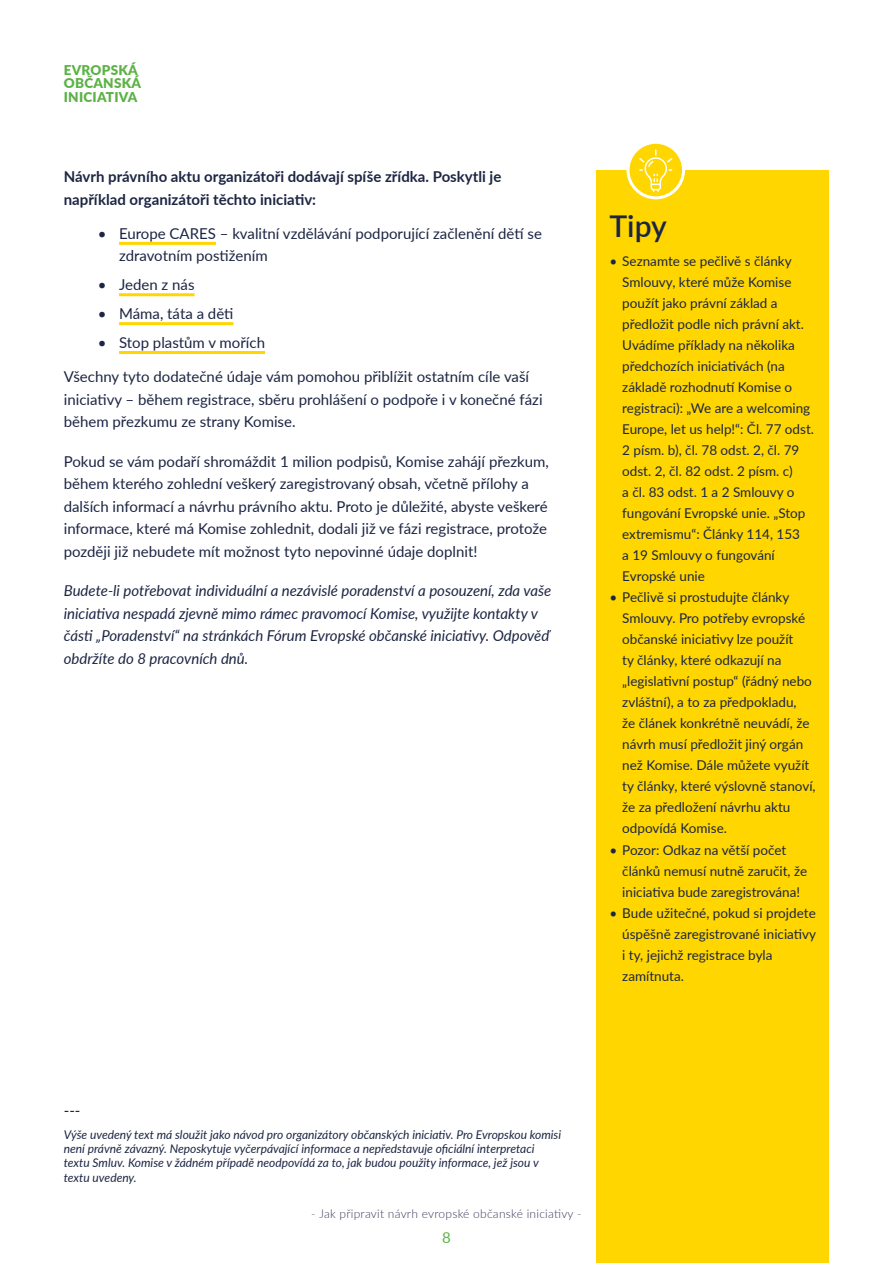
<style>
.page{position:relative;width:893px;height:1263px;background:#fff}
.page>*{position:absolute;margin:0;border:0;box-sizing:border-box;transform-origin:0 0}
.t1{font:600 30px "Lato";color:#1c2543}
.t2{font:15px/22.5px "Lato";color:#1c2543}
.t3{font:italic 15px/22.5px "Lato";color:#1c2543}
.t4{font:700 15px/22.5px "Lato";color:#1c2543}
.t5{font:15px "Lato";color:#5cb246}
.t6{font:13.5px/21px "Lato";color:#1c2543}
.t7{font:900 13.5px/13.5px "Lato";letter-spacing:.02em;color:#5cb246}
.t8{font:italic 12px/14.4px "Lato";color:#1c2543}
.t9{font:300 12px "Lato";letter-spacing:.02em;color:#3c3e5c}
</style>
<div class="page">
<hr style="left:119px;top:242px;width:97px;height:3px;background:#ffd600">
<hr style="left:119px;top:293px;width:76px;height:3px;background:#ffd600">
<hr style="left:119px;top:322px;width:114px;height:3px;background:#ffd600">
<hr style="left:119px;top:351px;width:146px;height:3px;background:#ffd600">
<div style="left:597px;top:170px;width:232px;height:1093px;background:#ffd600"></div>
<svg style="left:628px;top:142px;width:55px;height:56px"></svg>
<div style="left:626px;top:141px;width:59px;height:58px;border:3px solid #fff;border-radius:50%"></div>
<svg style="left:639px;top:149px;width:33px;height:43px"></svg>
<p class="t7" style="left:64px;top:62px;width:79px">EVROPSKÁ<br>OBČANSKÁ<br>INICIATIVA</p>
<p class="t4" style="left:64px;top:165px;width:439px">Návrh právního aktu organizátoři dodávají spíše zřídka. Poskytli je například organizátoři těchto iniciativ:</p>
<p class="t2" style="left:119px;top:222px;width:424px;text-indent:-21px">• Europe CARES – kvalitní vzdělávání podporující začlenění dětí se zdravotním postižením</p>
<p class="t2" style="left:98px;top:273px;width:98px">• Jeden z nás</p>
<p class="t2" style="left:98px;top:302px;width:137px">• Máma, táta a děti</p>
<p class="t2" style="left:98px;top:331px;width:169px">• Stop plastům v mořích</p>
<p class="t2" style="left:64px;top:365px;width:480px">Všechny tyto dodatečné údaje vám pomohou přiblížit ostatním cíle vaší iniciativy – během registrace, sběru prohlášení o podpoře i v konečné fázi během přezkumu ze strany Komise.</p>
<p class="t2" style="left:64px;top:449px;width:487px">Pokud se vám podaří shromáždit 1 milion podpisů, Komise zahájí přezkum, během kterého zohlední veškerý zaregistrovaný obsah, včetně přílohy a dalších informací a návrhu právního aktu. Proto je důležité, abyste veškeré informace, které má Komise zohlednit, dodali již ve fázi registrace, protože později již nebudete mít možnost tyto nepovinné údaje doplnit!</p>
<p class="t3" style="left:64px;top:579px;width:489px">Budete-li potřebovat individuální a nezávislé poradenství a posouzení, zda vaše iniciativa nespadá zjevně mimo rámec pravomocí Komise, využijte kontakty v části „Poradenství“ na stránkách Fórum Evropské občanské iniciativy. Odpověď obdržíte do 8 pracovních dnů.</p>
<h1 class="t1" style="left:609px;top:204px;width:59px">Tipy</h1>
<p class="t6" style="left:622px;top:250px;width:193px;text-indent:-13px">• Seznamte se pečlivě s články<br>Smlouvy, které může Komise použít jako právní základ a předložit podle nich právní akt.<br>Uvádíme příklady na několika předchozích iniciativách (na základě rozhodnutí Komise o registraci): „We are a welcoming<br>Europe, let us help!“: Čl. 77 odst.<br>2 písm. b), čl. 78 odst. 2, čl. 79 odst. 2, čl. 82 odst. 2 písm. c)<br>a čl. 83 odst. 1 a 2 Smlouvy o fungování Evropské unie. „Stop extremismu“: Články 114, 153<br>a 19 Smlouvy o fungování<br>Evropské unie</p>
<p class="t6" style="left:622px;top:586px;width:195px;text-indent:-13px">• Pečlivě si prostudujte články<br>Smlouvy. Pro potřeby evropské občanské iniciativy lze použít<br>ty články, které odkazují na „legislativní postup“ (řádný nebo zvláštní), a to za předpokladu,<br>že článek konkrétně neuvádí, že návrh musí předložit jiný orgán než Komise. Dále můžete využít ty články, které výslovně stanoví, že za předložení návrhu aktu odpovídá Komise.</p>
<p class="t6" style="left:622px;top:838px;width:186px;text-indent:-13px">• Pozor: Odkaz na větší počet článků nemusí nutně zaručit, že iniciativa bude zaregistrována!</p>
<p class="t6" style="left:622px;top:901px;width:195px;text-indent:-13px">• Bude užitečné, pokud si projdete úspěšně zaregistrované iniciativy i ty, jejichž registrace byla zamítnuta.</p>
<p class="t2" style="left:64px;top:1098px;width:18px">---</p>
<p class="t8" style="left:64px;top:1126px;width:499px">Výše uvedený text má sloužit jako návod pro organizátory občanských iniciativ. Pro Evropskou komisi není právně závazný. Neposkytuje vyčerpávající informace a nepředstavuje oficiální interpretaci textu Smluv. Komise v žádném případě neodpovídá za to, jak budou použity informace, jež jsou v textu uvedeny.</p>
<p class="t9" style="left:311px;top:1206px;width:272px">- Jak připravit návrh evropské občanské iniciativy -</p>
<p class="t5" style="left:442px;top:1227px;width:10px">8</p>
</div>
